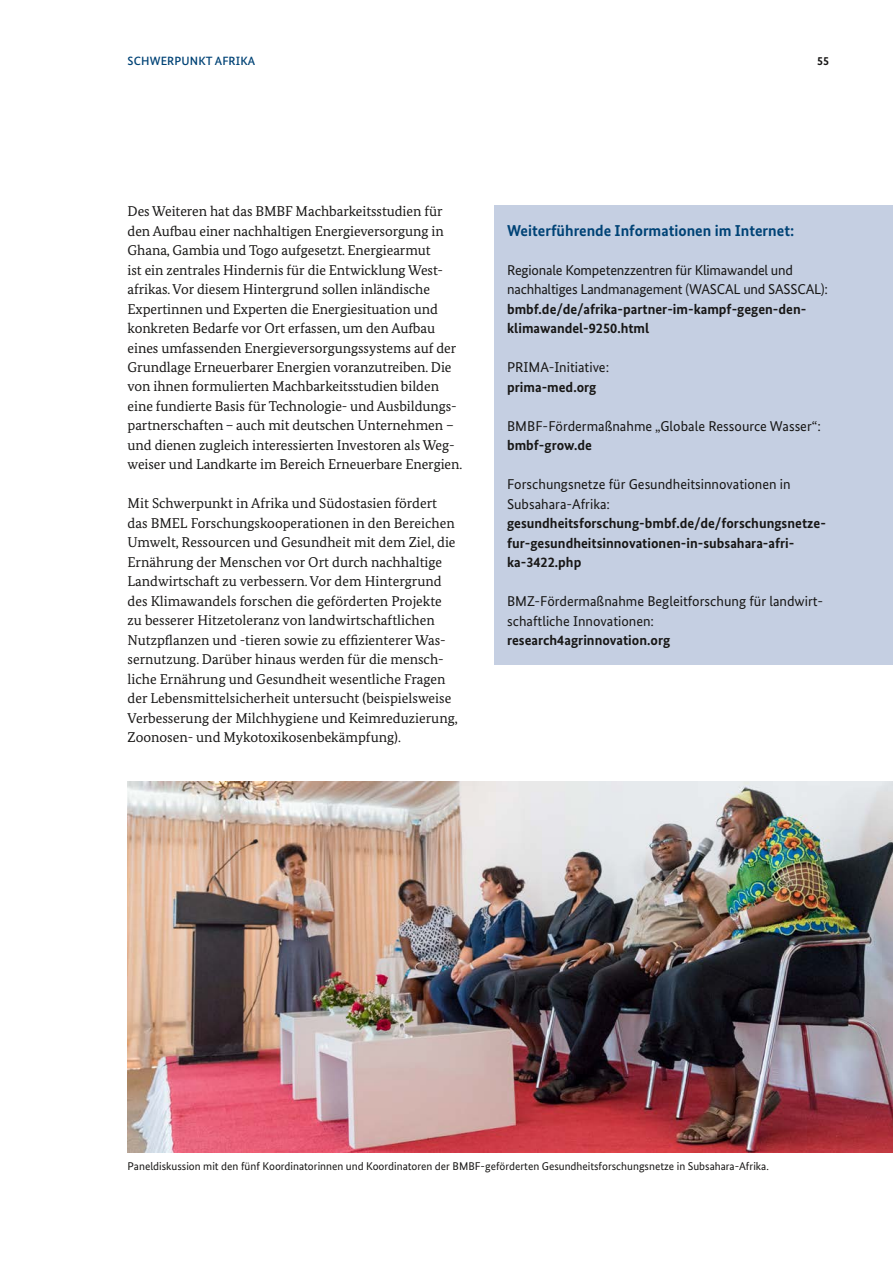
<style>
.page{position:relative;width:893px;height:1263px;background:#fff}
.page>*{position:absolute;margin:0;border:0;box-sizing:border-box;transform-origin:0 0}
.t1{font:700 15.75px "Bundes Sans";color:#004376}
.t2{font:14.25px/19.5px "Bundes Serif";letter-spacing:-.005em;color:#181716}
.t3{font:14.25px/19.5px "Bundes Sans";color:#181716}
.t4{font:700 14.25px/19.5px "Bundes Sans";color:#181716}
.t5{font:500 12px "Bundes Sans";letter-spacing:.01em;color:#004376}
.t6{font:700 12px "Bundes Sans";color:#181716}
.t7{font:11.25px "Bundes Sans";color:#181716}
.s1{font-weight:700}
.s2{font-weight:400}
</style>
<div class="page">
<img style="left:128px;top:782px;width:765px;height:370px">
<div style="left:495px;top:205px;width:398px;height:459px;background:#c5cfe2"></div>
<p class="t5" style="left:128px;top:53px;width:129px">SCHWERPUNKT AFRIKA</p>
<p class="t6" style="left:817px;top:53px;width:13px">55</p>
<p class="t2" style="left:128px;top:201px;width:336px">Des Weiteren hat das BMBF Machbarkeitsstudien für den Aufbau einer nachhaltigen Energieversorgung in Ghana, Gambia und Togo aufgesetzt. Energiearmut<br>ist ein zentrales Hindernis für die Entwicklung West&shy;afrikas. Vor diesem Hintergrund sollen inländische Expertinnen und Experten die Energiesituation und konkreten Bedarfe vor Ort erfassen, um den Aufbau eines umfassenden Energieversorgungssystems auf der Grundlage Erneuerbarer Energien voranzutreiben. Die von ihnen formulierten Machbarkeitsstudien bilden eine fundierte Basis für Technologie- und Ausbildungs&shy;partnerschaften – auch mit deutschen Unternehmen – und dienen zugleich interessierten Investoren als Weg&shy;weiser und Landkarte im Bereich Erneuerbare Energien.</p>
<p class="t2" style="left:128px;top:494px;width:332px">Mit Schwerpunkt in Afrika und Südostasien fördert das BMEL Forschungskooperationen in den Bereichen Umwelt, Ressourcen und Gesundheit mit dem Ziel, die Ernährung der Menschen vor Ort durch nachhaltige Landwirtschaft zu verbessern. Vor dem Hintergrund des Klimawandels forschen die geförderten Projekte zu besserer Hitzetoleranz von landwirtschaftlichen Nutzpflanzen und -tieren sowie zu effizienterer Was&shy;sernutzung. Darüber hinaus werden für die mensch&shy;liche Ernährung und Gesundheit wesentliche Fragen der Lebensmittelsicherheit untersucht (beispielsweise Verbesserung der Milchhygiene und Keimreduzierung, Zoonosen- und Mykotoxikosenbekämpfung).</p>
<h3 class="t1" style="left:507px;top:220px;width:289px">Weiterführende Informationen im Internet:</h3>
<p class="t3" style="left:507px;top:260px;width:322px">Regionale Kompetenzzentren für Klimawandel und nachhaltiges Landmanagement (WASCAL und SASSCAL): <span class="s1">bmbf.de/de/afrika-partner-im-kampf-gegen-den&shy;klimawandel-9250.html</span></p>
<p class="t3" style="left:507px;top:357px;width:104px">PRIMA-Initiative: <span class="s1">prima-med.org</span></p>
<p class="t3" style="left:507px;top:416px;width:315px">BMBF-Fördermaßnahme „Globale Ressource Wasser“: <span class="s1">bmbf-grow.de</span></p>
<p class="t4" style="left:507px;top:474px;width:319px"><span class="s2">Forschungsnetze für Gesundheitsinnovationen in Subsahara-Afrika: </span>gesundheitsforschung-bmbf.de/de/forschungsnetze&shy;fur-gesundheitsinnovationen-in-subsahara-afri&shy;ka-3422.php</p>
<p class="t3" style="left:507px;top:591px;width:318px">BMZ-Fördermaßnahme Begleitforschung für landwirt&shy;schaftliche Innovationen:<br><span class="s1">research4agrinnovation.org</span></p>
<p class="t7" style="left:128px;top:1159px;width:643px">Paneldiskussion mit den fünf Koordinatorinnen und Koordinatoren der BMBF-geförderten Gesundheitsforschungsnetze in Subsahara-Afrika.</p>
</div>
